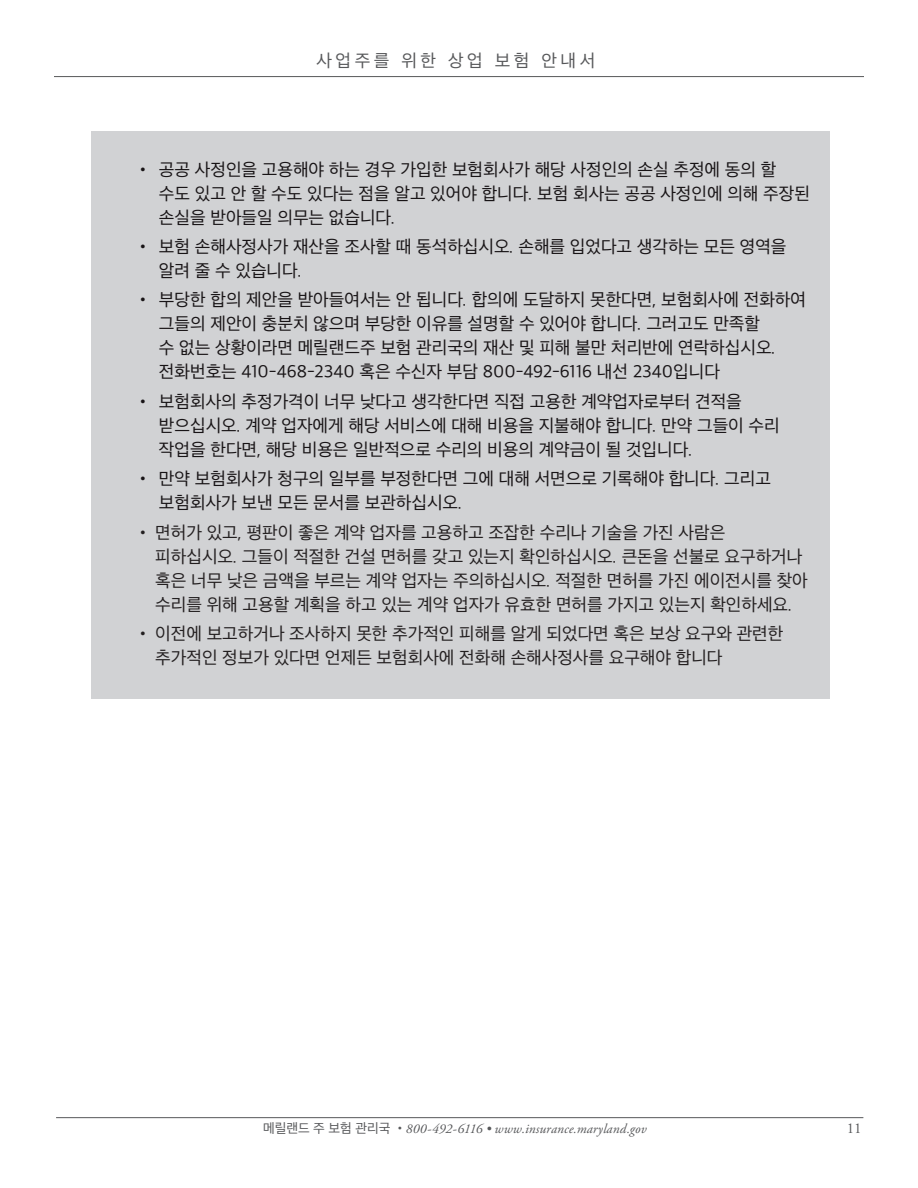
<style>
.page{position:relative;width:918px;height:1188px;background:#fff}
.page>*{position:absolute;margin:0;border:0;box-sizing:border-box;transform-origin:0 0}
.t1{font:18px/24px "Apple SD Gothic Neo";color:#181416}
.t2{font:18px/24px "Apple SD Gothic Neo";color:#231f20}
.t3{font:18px "Apple SD Gothic Neo";letter-spacing:.2em;color:#57585a}
.t4{font:15px "Adobe Garamond Pro";color:#57585a}
.t5{font:italic 13.5px "Adobe Garamond Pro";letter-spacing:.01em;color:#57585a}
.s1{font-family:"Apple SD Gothic Neo";font-style:normal}
</style>
<div class="page">
<hr style="left:56px;top:1117px;width:807px;height:1px;background:#57585a">
<hr style="left:54px;top:76px;width:810px;height:1px;background:#57585a">
<div style="left:91px;top:131px;width:738px;height:568px;background:#d1d2d4"></div>
<p class="t3" style="left:316px;top:51px;width:280px">사업주를 위한 상업 보험 안내서</p>
<p class="t1" style="left:159px;top:158px;width:653px;text-indent:-24px">• 공공 사정인을 고용해야 하는 경우 가입한 보험회사가 해당 사정인의 손실 추정에 동의 할 수도 있고 안 할 수도 있다는 점을 알고 있어야 합니다. 보험 회사는 공공 사정인에 의해 주장된 손실을 받아들일 의무는 없습니다.</p>
<p class="t1" style="left:159px;top:236px;width:629px;text-indent:-24px">• 보험 손해사정사가 재산을 조사할 때 동석하십시오. 손해를 입었다고 생각하는 모든 영역을 알려 줄 수 있습니다.</p>
<p class="t1" style="left:159px;top:289px;width:649px;text-indent:-24px">• 부당한 합의 제안을 받아들여서는 안 됩니다. 합의에 도달하지 못한다면, 보험회사에 전화하여 그들의 제안이 충분치 않으며 부당한 이유를 설명할 수 있어야 합니다. 그러고도 만족할<br>수 없는 상황이라면 메릴랜드주 보험 관리국의 재산 및 피해 불만 처리반에 연락하십시오. 전화번호는 410-468-2340 혹은 수신자 부담 800-492-6116 내선 2340입니다</p>
<p class="t1" style="left:159px;top:390px;width:622px;text-indent:-24px">• 보험회사의 추정가격이 너무 낮다고 생각한다면 직접 고용한 계약업자로부터 견적을 받으십시오. 계약 업자에게 해당 서비스에 대해 비용을 지불해야 합니다. 만약 그들이 수리 작업을 한다면, 해당 비용은 일반적으로 수리의 비용의 계약금이 될 것입니다.</p>
<p class="t1" style="left:159px;top:468px;width:613px;text-indent:-24px">• 만약 보험회사가 청구의 일부를 부정한다면 그에 대해 서면으로 기록해야 합니다. 그리고 보험회사가 보낸 모든 문서를 보관하십시오.</p>
<p class="t2" style="left:155px;top:521px;width:654px;text-indent:-20px">• 면허가 있고, 평판이 좋은 계약 업자를 고용하고 조잡한 수리나 기술을 가진 사람은 피하십시오. 그들이 적절한 건설 면허를 갖고 있는지 확인하십시오. 큰돈을 선불로 요구하거나 혹은 너무 낮은 금액을 부르는 계약 업자는 주의하십시오. 적절한 면허를 가진 에이전시를 찾아 수리를 위해 고용할 계획을 하고 있는 계약 업자가 유효한 면허를 가지고 있는지 확인하세요.</p>
<p class="t2" style="left:155px;top:623px;width:630px;text-indent:-20px">• 이전에 보고하거나 조사하지 못한 추가적인 피해를 알게 되었다면 혹은 보상 요구와 관련한 추가적인 정보가 있다면 언제든 보험회사에 전화해 손해사정사를 요구해야 합니다</p>
<p class="t5" style="left:263px;top:1120px;width:385px"><span class="s1">메릴랜드 주 보험 관리국 •</span>800-492-6116 • www.insurance.maryland.gov</p>
<p class="t4" style="left:847px;top:1119px;width:16px">11</p>
</div>
